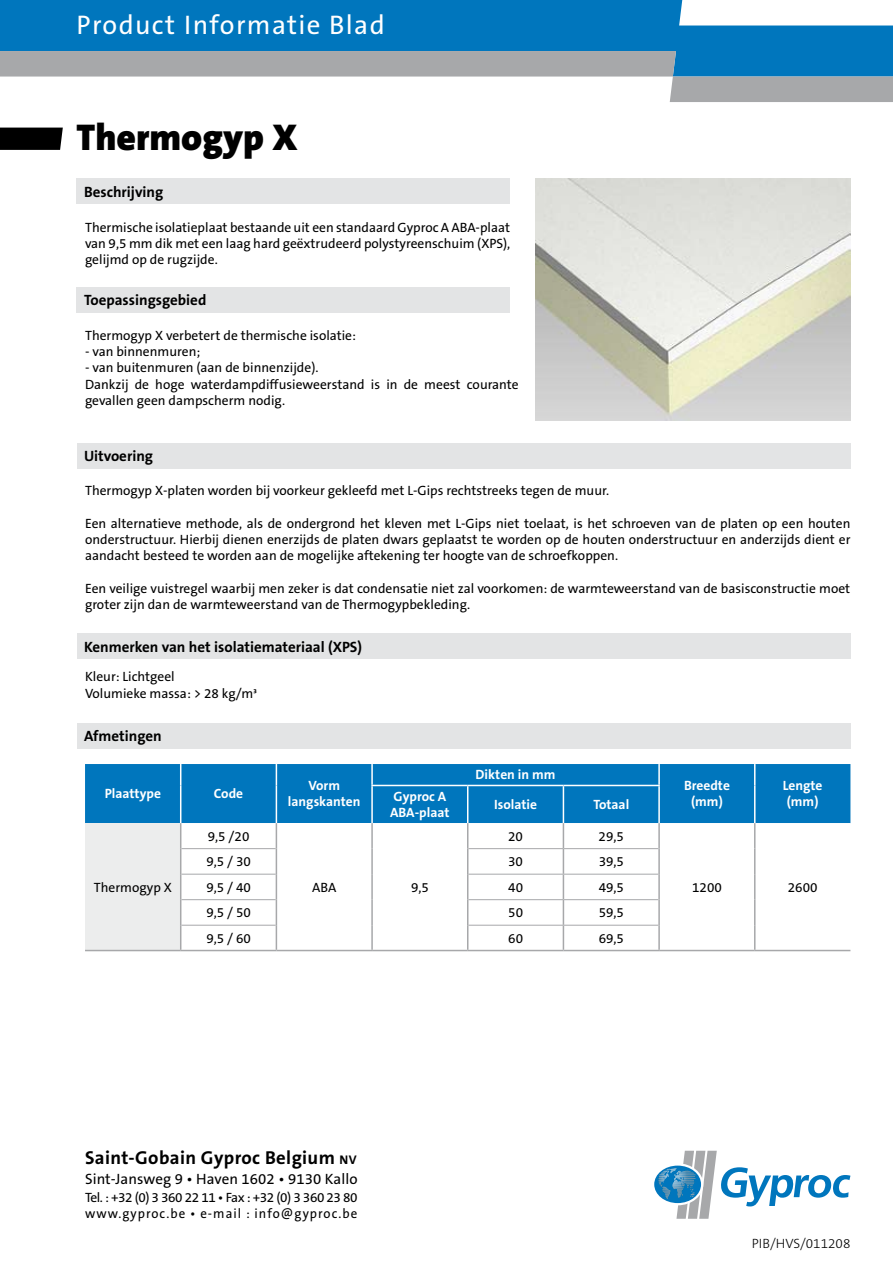
<style>
.page{position:relative;width:893px;height:1263px;background:#fff}
.page>*{position:absolute;margin:0;border:0;box-sizing:border-box;transform-origin:0 0}
.t1{font:900 37.5px "The Sans B9";color:#000}
.t2{font:27px "The Sans B5 Plain";letter-spacing:.05em;color:#fff}
.t3{font:700 18.75px "The Sans B7";letter-spacing:.02em;color:#000}
.t4{font:700 15px "The Sans B7";color:#000}
.t5{font:15px "The Sans B5 Plain";letter-spacing:.005em;color:#000}
.t6{font:13.5px/16.2px "The Sans B5 Plain";color:#000}
.t7{font:700 13.5px/16.2px "The Sans B7";color:#fff;text-align:center}
.t8{font:13.5px/16.5px "The Sans B5 Plain";letter-spacing:.07em;color:#000}
.t9{font:300 13.5px "The Sans B3";color:#000}
.s1{font-size:12.6px}
</style>
<div class="page">
<svg style="left:0;top:128px;width:63px;height:22px"></svg>
<svg style="left:0;top:0;width:893px;height:51px;background:#1e86c4"></svg>
<svg style="left:0;top:51px;width:893px;height:51px"></svg>
<svg style="left:654px;top:1165px;width:47px;height:38px"></svg>
<svg style="left:658px;top:1151px;width:192px;height:68px"></svg>
<div style="left:77px;top:179px;width:433px;height:25px;background:#e3e4e5"></div>
<div style="left:77px;top:443px;width:773px;height:26px;background:#e3e4e5"></div>
<div style="left:77px;top:634px;width:773px;height:25px;background:#e3e4e5"></div>
<div style="left:77px;top:723px;width:773px;height:25px;background:#e3e4e5"></div>
<div style="left:77px;top:287px;width:433px;height:26px;background:#e3e4e5"></div>
<div style="left:85px;top:764px;width:765px;height:59px;background:#0076bd"></div>
<div style="left:85px;top:823px;width:96px;height:127px;background:#eceded"></div>
<svg style="left:181px;top:823px;width:669px;height:127px"></svg>
<div style="left:276px;top:823px;width:96px;height:127px;background:#fff"></div>
<svg style="left:180px;top:764px;width:1px;height:21px"></svg>
<svg style="left:276px;top:764px;width:1px;height:21px"></svg>
<hr style="left:371px;top:764px;width:2px;height:21px;background:#fff">
<hr style="left:658px;top:764px;width:2px;height:21px;background:#fff">
<svg style="left:754px;top:764px;width:1px;height:21px"></svg>
<hr style="left:180px;top:785px;width:1px;height:38px;background:#fff">
<hr style="left:276px;top:785px;width:1px;height:38px;background:#fff">
<hr style="left:371px;top:786px;width:2px;height:37px;background:#fff">
<hr style="left:467px;top:786px;width:1px;height:37px;background:#fff">
<hr style="left:563px;top:786px;width:1px;height:37px;background:#fff">
<hr style="left:658px;top:786px;width:2px;height:37px;background:#fff">
<hr style="left:754px;top:785px;width:1px;height:38px;background:#fff">
<hr style="left:371px;top:823px;width:2px;height:26px;background:#a7a8aa">
<hr style="left:658px;top:823px;width:2px;height:26px;background:#a7a8aa">
<hr style="left:371px;top:849px;width:2px;height:25px;background:#a7a8aa">
<hr style="left:658px;top:849px;width:2px;height:25px;background:#a7a8aa">
<hr style="left:371px;top:874px;width:2px;height:26px;background:#a7a8aa">
<hr style="left:658px;top:874px;width:2px;height:26px;background:#a7a8aa">
<hr style="left:371px;top:900px;width:2px;height:25px;background:#a7a8aa">
<hr style="left:658px;top:900px;width:2px;height:25px;background:#a7a8aa">
<svg style="left:180px;top:823px;width:1px;height:127px"></svg>
<svg style="left:276px;top:823px;width:1px;height:127px"></svg>
<hr style="left:371px;top:925px;width:2px;height:25px;background:#a7a8aa">
<svg style="left:467px;top:823px;width:1px;height:127px"></svg>
<svg style="left:563px;top:823px;width:1px;height:127px"></svg>
<hr style="left:658px;top:925px;width:2px;height:25px;background:#a7a8aa">
<svg style="left:754px;top:823px;width:1px;height:127px"></svg>
<hr style="left:85px;top:950px;width:96px;height:1px;background:#a7a8aa">
<hr style="left:181px;top:950px;width:95px;height:1px;background:#a7a8aa">
<hr style="left:276px;top:950px;width:96px;height:1px;background:#a7a8aa">
<hr style="left:372px;top:950px;width:96px;height:1px;background:#a7a8aa">
<hr style="left:468px;top:950px;width:95px;height:1px;background:#a7a8aa">
<hr style="left:563px;top:950px;width:96px;height:1px;background:#a7a8aa">
<hr style="left:659px;top:950px;width:96px;height:1px;background:#a7a8aa">
<hr style="left:755px;top:950px;width:95px;height:1px;background:#a7a8aa">
<hr style="left:181px;top:848px;width:95px;height:1px;background:#a7a8aa">
<hr style="left:181px;top:874px;width:95px;height:1px;background:#a7a8aa">
<hr style="left:181px;top:899px;width:95px;height:1px;background:#a7a8aa">
<hr style="left:181px;top:925px;width:95px;height:1px;background:#a7a8aa">
<hr style="left:468px;top:848px;width:95px;height:1px;background:#a7a8aa">
<hr style="left:563px;top:848px;width:95px;height:1px;background:#a7a8aa">
<hr style="left:468px;top:874px;width:95px;height:1px;background:#a7a8aa">
<hr style="left:563px;top:874px;width:95px;height:1px;background:#a7a8aa">
<hr style="left:468px;top:899px;width:95px;height:1px;background:#a7a8aa">
<hr style="left:563px;top:899px;width:95px;height:1px;background:#a7a8aa">
<hr style="left:468px;top:925px;width:95px;height:1px;background:#a7a8aa">
<hr style="left:563px;top:925px;width:95px;height:1px;background:#a7a8aa">
<hr style="left:371px;top:785px;width:97px;height:1px;background:#fff">
<hr style="left:468px;top:785px;width:95px;height:1px;background:#fff">
<hr style="left:563px;top:785px;width:97px;height:1px;background:#fff">
<img style="left:535px;top:179px;width:315px;height:241px">
<h2 class="t2" style="left:76px;top:11px;width:310px">Product Informatie Blad</h2>
<h1 class="t1" style="left:77px;top:117px;width:222px">Thermogyp X</h1>
<p class="t4" style="left:84px;top:184px;width:81px">Beschrijving</p>
<p class="t6" style="left:85px;top:220px;width:427px;text-align:justify">Thermische isolatieplaat bestaande uit een standaard Gyproc A ABA-plaat van 9,5 mm dik met een laag hard geëxtrudeerd polystyreenschuim (XPS), gelijmd op de rugzijde.</p>
<p class="t4" style="left:84px;top:292px;width:124px">Toepassingsgebied</p>
<p class="t6" style="left:85px;top:328px;width:272px">Thermogyp X verbetert de thermische isolatie:</p>
<p class="t6" style="left:85px;top:344px;width:117px">- van binnenmuren;</p>
<p class="t6" style="left:85px;top:361px;width:435px">- van buitenmuren (aan de binnenzijde).<br>Dankzij de hoge waterdampdiffusieweerstand is in de meest courante gevallen geen dampscherm nodig.</p>
<p class="t4" style="left:84px;top:448px;width:71px">Uitvoering</p>
<p class="t6" style="left:85px;top:483px;width:525px">Thermogyp X-platen worden bij voorkeur gekleefd met L-Gips rechtstreeks tegen de muur.</p>
<p class="t6" style="left:85px;top:516px;width:767px;text-align:justify">Een alternatieve methode, als de ondergrond het kleven met L-Gips niet toelaat, is het schroeven van de platen op een houten onderstructuur. Hierbij dienen enerzijds de platen dwars geplaatst te worden op de houten onderstructuur en anderzijds dient er aandacht besteed te worden aan de mogelijke aftekening ter hoogte van de schroefkoppen.</p>
<p class="t6" style="left:85px;top:581px;width:767px">Een veilige vuistregel waarbij men zeker is dat condensatie niet zal voorkomen: de warmteweerstand van de basisconstructie moet groter zijn dan de warmteweerstand van de Thermogypbekleding.</p>
<p class="t4" style="left:84px;top:639px;width:279px">Kenmerken van het isolatiemateriaal (XPS)</p>
<p class="t6" style="left:85px;top:669px;width:174px">Kleur: Lichtgeel<br>Volumieke massa: &gt; 28 kg/m³</p>
<p class="t4" style="left:84px;top:728px;width:79px">Afmetingen</p>
<p class="t7" style="left:105px;top:786px;width:58px">Plaattype</p>
<p class="t7" style="left:214px;top:786px;width:31px">Code</p>
<p class="t7" style="left:288px;top:778px;width:74px">Vorm langskanten</p>
<p class="t6" style="left:208px;top:829px;width:43px">9,5 /20</p>
<p class="t7" style="left:476px;top:767px;width:81px">Dikten in mm</p>
<p class="t7" style="left:390px;top:789px;width:61px;text-align:left">Gyproc A<br>ABA-plaat</p>
<p class="t7" style="left:494px;top:797px;width:44px">Isolatie</p>
<p class="t7" style="left:593px;top:797px;width:37px">Totaal</p>
<p class="t6" style="left:508px;top:829px;width:16px">20</p>
<p class="t6" style="left:599px;top:829px;width:27px">29,5</p>
<p class="t6" style="left:94px;top:880px;width:80px">Thermogyp X</p>
<p class="t6" style="left:206px;top:854px;width:46px">9,5 / 30</p>
<p class="t6" style="left:508px;top:854px;width:16px">30</p>
<p class="t6" style="left:599px;top:854px;width:27px">39,5</p>
<p class="t6" style="left:206px;top:880px;width:46px">9,5 / 40</p>
<p class="t6" style="left:508px;top:880px;width:16px">40</p>
<p class="t6" style="left:599px;top:880px;width:27px">49,5</p>
<p class="t6" style="left:206px;top:905px;width:46px">9,5 / 50</p>
<p class="t6" style="left:508px;top:905px;width:16px">50</p>
<p class="t6" style="left:599px;top:905px;width:27px">59,5</p>
<p class="t6" style="left:206px;top:931px;width:46px">9,5 / 60</p>
<p class="t6" style="left:508px;top:931px;width:16px">60</p>
<p class="t6" style="left:599px;top:931px;width:27px">69,5</p>
<p class="t6" style="left:312px;top:880px;width:26px">ABA</p>
<p class="t6" style="left:411px;top:880px;width:19px">9,5</p>
<p class="t7" style="left:684px;top:778px;width:47px">Breedte (mm)</p>
<p class="t7" style="left:783px;top:778px;width:41px;text-align:left">Lengte (mm)</p>
<p class="t6" style="left:692px;top:880px;width:31px">1200</p>
<p class="t6" style="left:788px;top:880px;width:31px">2600</p>
<h3 class="t3" style="left:85px;top:1148px;width:273px">Saint-Gobain Gyproc Belgium <span class="s1">nv</span></h3>
<p class="t5" style="left:85px;top:1171px;width:274px">Sint-Jansweg 9 • Haven 1602 • 9130 Kallo</p>
<p class="t8" style="left:85px;top:1190px;width:274px">Tel. : +32 (0) 3 360 22 11 • Fax : +32 (0) 3 360 23 80 www.gyproc.be • e-mail : info@gyproc.be</p>
<p class="t9" style="left:752px;top:1236px;width:100px">PIB/HVS/011208</p>
</div>
